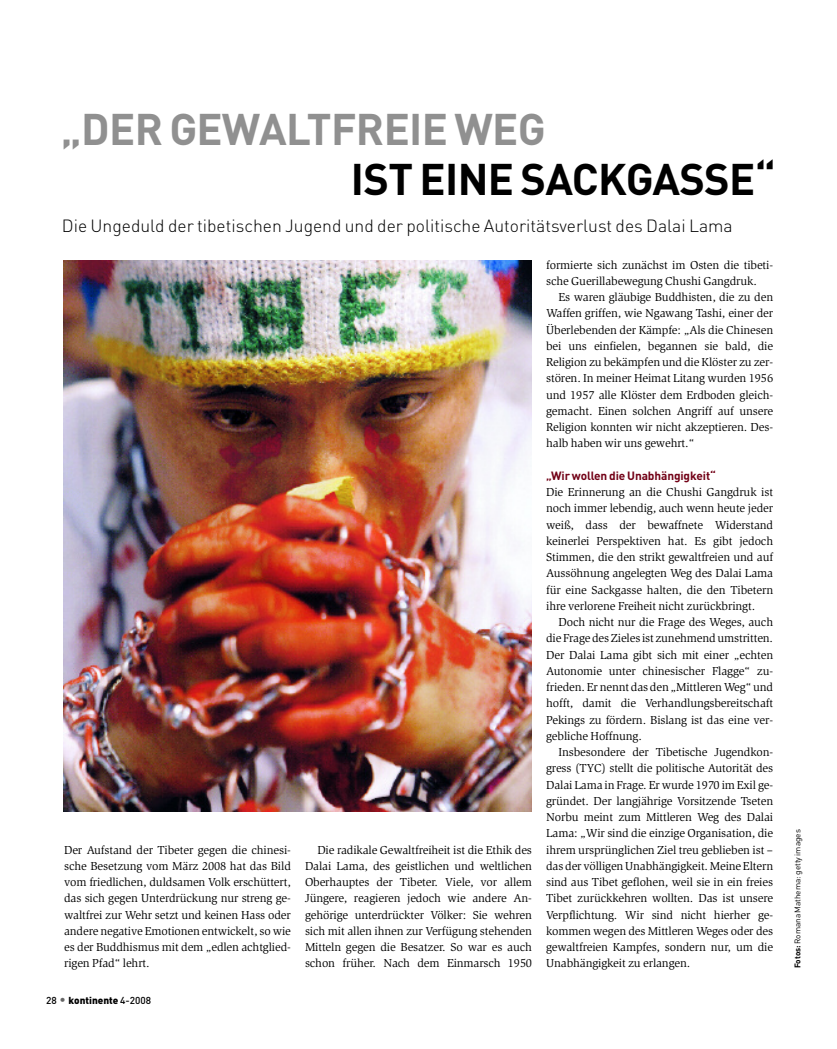
<style>
.page{position:relative;width:837px;height:1049px;background:#fff}
.page>*{position:absolute;margin:0;border:0;box-sizing:border-box;transform-origin:0 0}
.t1{font:700 43.75px "DIN Pro";letter-spacing:-.015em;color:#909090}
.t2{font:700 43.75px "DIN Pro";letter-spacing:-.015em;color:#000}
.t3{font:300 17.5px "DIN Pro";color:#000}
.t4{font:11.88px/16.2px "Slimbach Std";letter-spacing:-.01em;color:#000;text-align:justify}
.t5{font:700 11.88px "DIN Pro";letter-spacing:-.01em;color:#720016}
.t6{font:900 10px "DIN Pro";color:#000}
.t7{font:8.12px "DIN Pro";color:#000}
.s1{font-weight:500}
.s2{font-weight:500;font-size:12.5px;color:#666}
.s3{font-weight:700}
</style>
<div class="page">
<img style="left:64px;top:260px;width:467px;height:551px">
<h1 class="t1" style="left:61px;top:103px;width:486px">„DER GEWALTFREIE WEG</h1>
<h1 class="t2" style="left:351px;top:153px;width:426px">IST EINE SACKGASSE“</h1>
<h2 class="t3" style="left:62px;top:215px;width:672px">Die Ungeduld der tibetischen Jugend und der politische Autoritätsverlust des Dalai Lama</h2>
<p class="t4" style="left:64px;top:842px;width:228px">Der Aufstand der Tibeter gegen die chinesi&shy;sche Besetzung vom März 2008 hat das Bild vom friedlichen, duldsamen Volk erschüttert, das sich gegen Unterdrückung nur streng ge&shy;waltfrei zur Wehr setzt und keinen Hass oder andere negative Emotionen entwickelt, so wie es der Buddhismus mit dem „edlen achtglied&shy;rigen Pfad“ lehrt.</p>
<p class="t4" style="left:305px;top:842px;width:228px;text-indent:12px">Die radikale Gewaltfreiheit ist die Ethik des Dalai Lama, des geistlichen und weltlichen Oberhauptes der Tibeter. Viele, vor allem Jüngere, reagieren jedoch wie andere An&shy;gehörige unterdrückter Völker: Sie wehren sich mit allen ihnen zur Verfügung stehenden Mitteln gegen die Besatzer. So war es auch schon früher. Nach dem Einmarsch 1950</p>
<p class="t6" style="left:46px;top:994px;width:106px"><span class="s1">28</span> <span class="s2">•</span> kontinente <span class="s1">4-2008</span></p>
<p class="t4" style="left:546px;top:257px;width:228px">formierte sich zunächst im Osten die tibeti&shy;sche Guerillabewegung Chushi Gangdruk.</p>
<p class="t4" style="left:546px;top:290px;width:228px;text-indent:12px">Es waren gläubige Buddhisten, die zu den Waffen griffen, wie Ngawang Tashi, einer der Überlebenden der Kämpfe: „Als die Chinesen bei uns einfielen, begannen sie bald, die Religion zu bekämpfen und die Klöster zu zer&shy;stören. In meiner Heimat Litang wurden 1956 und 1957 alle Klöster dem Erdboden gleich&shy;gemacht. Einen solchen Angriff auf unsere Religion konnten wir nicht akzeptieren. Des&shy;halb haben wir uns gewehrt.“</p>
<p class="t5" style="left:546px;top:469px;width:171px">„Wir wollen die Unabhängigkeit“</p>
<p class="t4" style="left:546px;top:485px;width:228px">Die Erinnerung an die Chushi Gangdruk ist noch immer lebendig, auch wenn heute jeder weiß, dass der bewaffnete Widerstand keinerlei Perspektiven hat. Es gibt jedoch Stimmen, die den strikt gewaltfreien und auf Aussöhnung angelegten Weg des Dalai Lama für eine Sackgasse halten, die den Tibetern ihre verlorene Freiheit nicht zurückbringt.</p>
<p class="t4" style="left:546px;top:615px;width:228px;text-indent:12px">Doch nicht nur die Frage des Weges, auch die FragedesZieles ist zunehmendumstritten.<br>Der Dalai Lama gibt sich mit einer „echten Autonomie unter chinesischer Flagge“ zu&shy;frieden. Er nennt das den „Mittleren Weg“ und hofft, damit die Verhandlungsbereitschaft Pekings zu fördern. Bislang ist das eine ver&shy;gebliche Hoffnung.</p>
<p class="t4" style="left:546px;top:745px;width:228px;text-indent:12px">Insbesondere der Tibetische Jugendkon&shy;gress (TYC) stellt die politische Autorität des Dalai Lama in Frage. Er wurde 1970 im Exil ge&shy;gründet. Der langjährige Vorsitzende Tseten Norbu meint zum Mittleren Weg des Dalai Lama: „Wir sind die einzige Organisation, die ihrem ursprünglichen Ziel treu geblieben ist – das der völligenUnabhängigkeit.Meine Eltern sind aus Tibet geflohen, weil sie in ein freies Tibet zurückkehren wollten. Das ist unsere Verpflichtung. Wir sind nicht hierher ge&shy;kommen wegen des Mittleren Weges oder des gewaltfreien Kampfes, sondern nur, um die Unabhängigkeit zu erlangen.</p>
<p class="t7" style="left:792px;top:968px;width:140px;rotate:-90deg"><span class="s3">Fotos:</span> Romana Mathema: getty images</p>
</div>
